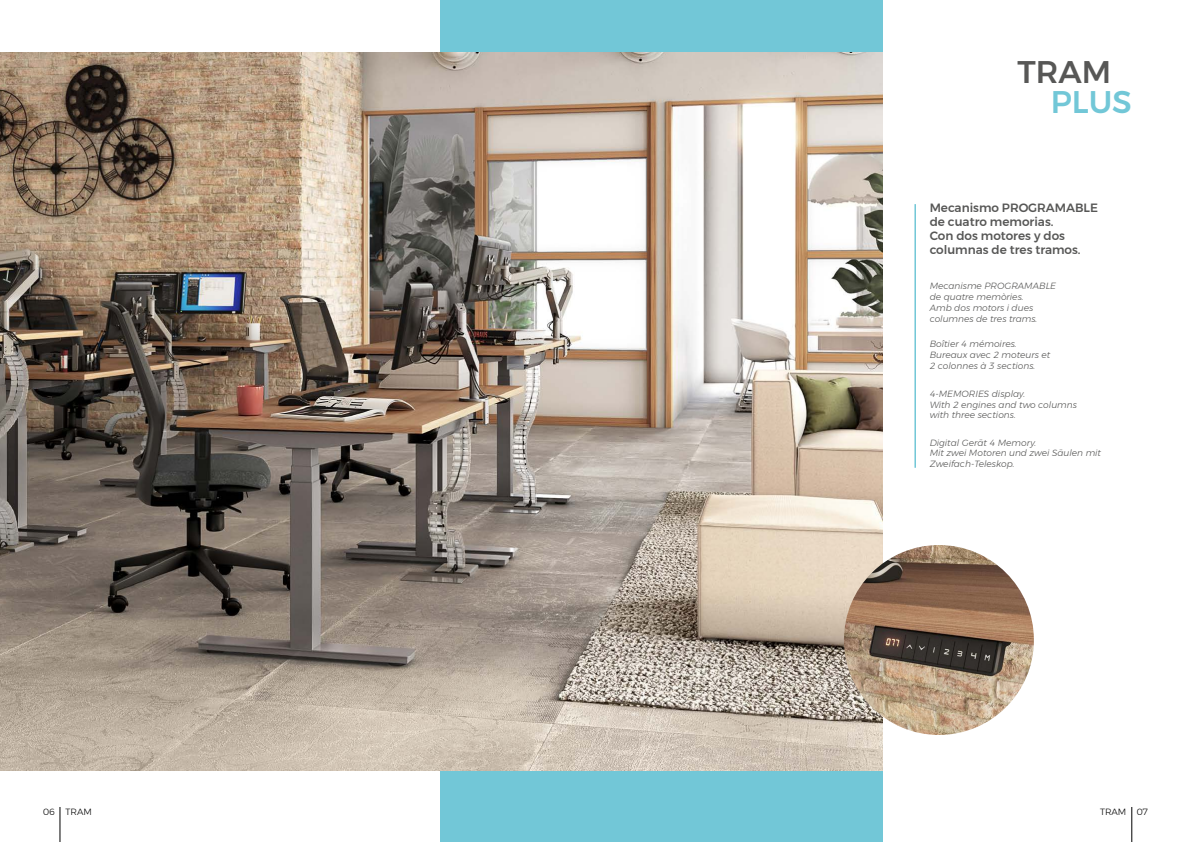
<style>
.page{position:relative;width:1191px;height:842px;background:#fff}
.page>*{position:absolute;margin:0;border:0;box-sizing:border-box;transform-origin:0 0}
.t1{font:500 31.2px "Montserrat";color:#575756}
.t2{font:500 31.2px "Montserrat";color:#72c7d7}
.t3{font:500 12px/14px "Montserrat";color:#575756}
.t4{font:italic 300 9px/10.8px "Montserrat";color:#575756}
.t5{font:300 9px "Montserrat";color:#000}
</style>
<div class="page">
<div style="left:440px;top:0;width:443px;height:842px;background:#72c7d7"></div>
<hr style="left:914px;top:204px;width:2px;height:264px;background:#72c7d7">
<img style="left:0;top:53px;width:882px;height:717px">
<img style="left:844px;top:545px;width:190px;height:190px;border-radius:95px">
<hr style="left:60px;top:807px;width:1px;height:35px;background:#000">
<hr style="left:1131px;top:807px;width:1px;height:35px;background:#000">
<h1 class="t1" style="left:1017px;top:48px;width:95px">TRAM</h1>
<h1 class="t2" style="left:1050px;top:77px;width:83px">PLUS</h1>
<h2 class="t3" style="left:929px;top:201px;width:170px">Mecanismo PROGRAMABLE de cuatro memorias.<br>Con dos motores y dos columnas de tres tramos.</h2>
<p class="t4" style="left:929px;top:281px;width:128px">Mecanisme PROGRAMABLE de quatre memòries.<br>Amb dos motors i dues columnes de tres trams.</p>
<p class="t4" style="left:929px;top:339px;width:122px">Boîtier 4 mémoires.<br>Bureaux avec 2 moteurs et<br>2 colonnes à 3 sections.</p>
<p class="t4" style="left:929px;top:388px;width:149px">4-MEMORIES display.<br>With 2 engines and two columns with three sections.</p>
<p class="t4" style="left:929px;top:437px;width:173px">Digital Gerät 4 Memory.<br>Mit zwei Motoren und zwei Säulen mit<br>Zweifach-Teleskop.</p>
<p class="t5" style="left:43px;top:805px;width:51px">06 TRAM</p>
<p class="t5" style="left:1100px;top:805px;width:49px">TRAM 07</p>
</div>
